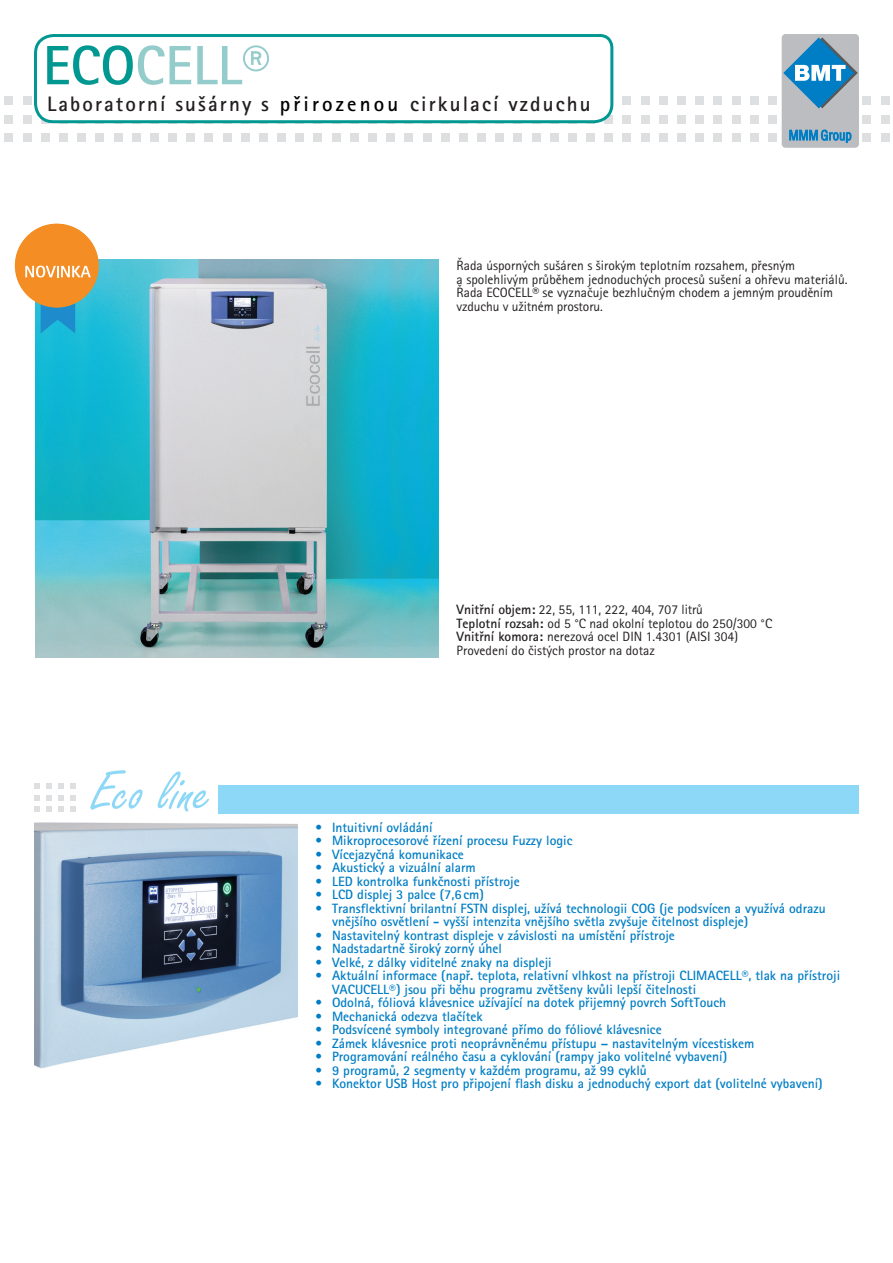
<style>
.page{position:relative;width:893px;height:1263px;background:#fff}
.page>*{position:absolute;margin:0;border:0;box-sizing:border-box;transform-origin:0 0}
.t1{font:59.4px "Freestyle Script";color:#8dd7f7}
.t2{font:700 55.5px "Rotis Sans Serif Std";color:#94cccb}
.t3{font:700 21px "Rotis Sans Serif Std";letter-spacing:.1em;color:#231f20}
.t4{font:700 13.5px/13.5px "Rotis Sans Serif Std";color:#007ec5}
.t5{font:13.5px/13.5px "Rotis Sans Serif Std";color:#231f20}
.s1{color:#009891}
.s2{color:#000}
.s3{font-weight:700}
</style>
<div class="page">
<img style="left:35px;top:260px;width:404px;height:397px">
<div style="left:5px;top:96px;width:8px;height:9px;background:#dedfe0"></div>
<div style="left:5px;top:115px;width:8px;height:8px;background:#dedfe0"></div>
<div style="left:5px;top:133px;width:8px;height:9px;background:#dedfe0"></div>
<div style="left:23px;top:96px;width:9px;height:9px;background:#dedfe0"></div>
<div style="left:23px;top:115px;width:9px;height:8px;background:#dedfe0"></div>
<div style="left:23px;top:133px;width:9px;height:9px;background:#dedfe0"></div>
<div style="left:41px;top:133px;width:9px;height:9px;background:#dedfe0"></div>
<div style="left:59px;top:133px;width:9px;height:9px;background:#dedfe0"></div>
<div style="left:77px;top:133px;width:9px;height:9px;background:#dedfe0"></div>
<div style="left:95px;top:133px;width:9px;height:9px;background:#dedfe0"></div>
<div style="left:114px;top:133px;width:8px;height:9px;background:#dedfe0"></div>
<div style="left:132px;top:133px;width:9px;height:9px;background:#dedfe0"></div>
<div style="left:150px;top:133px;width:9px;height:9px;background:#dedfe0"></div>
<div style="left:168px;top:133px;width:9px;height:9px;background:#dedfe0"></div>
<div style="left:186px;top:133px;width:9px;height:9px;background:#dedfe0"></div>
<div style="left:204px;top:133px;width:9px;height:9px;background:#dedfe0"></div>
<div style="left:223px;top:133px;width:9px;height:9px;background:#dedfe0"></div>
<div style="left:241px;top:133px;width:9px;height:9px;background:#dedfe0"></div>
<div style="left:259px;top:133px;width:9px;height:9px;background:#dedfe0"></div>
<div style="left:277px;top:133px;width:9px;height:9px;background:#dedfe0"></div>
<div style="left:295px;top:133px;width:9px;height:9px;background:#dedfe0"></div>
<div style="left:313px;top:133px;width:9px;height:9px;background:#dedfe0"></div>
<div style="left:332px;top:133px;width:9px;height:9px;background:#dedfe0"></div>
<div style="left:350px;top:133px;width:9px;height:9px;background:#dedfe0"></div>
<div style="left:368px;top:133px;width:9px;height:9px;background:#dedfe0"></div>
<div style="left:386px;top:133px;width:9px;height:9px;background:#dedfe0"></div>
<div style="left:404px;top:133px;width:9px;height:9px;background:#dedfe0"></div>
<div style="left:423px;top:133px;width:8px;height:9px;background:#dedfe0"></div>
<div style="left:441px;top:133px;width:9px;height:9px;background:#dedfe0"></div>
<div style="left:459px;top:133px;width:9px;height:9px;background:#dedfe0"></div>
<div style="left:477px;top:133px;width:9px;height:9px;background:#dedfe0"></div>
<div style="left:495px;top:133px;width:9px;height:9px;background:#dedfe0"></div>
<div style="left:513px;top:133px;width:9px;height:9px;background:#dedfe0"></div>
<div style="left:532px;top:133px;width:9px;height:9px;background:#dedfe0"></div>
<div style="left:550px;top:133px;width:9px;height:9px;background:#dedfe0"></div>
<div style="left:568px;top:133px;width:9px;height:9px;background:#dedfe0"></div>
<div style="left:586px;top:133px;width:9px;height:9px;background:#dedfe0"></div>
<div style="left:604px;top:133px;width:9px;height:9px;background:#dedfe0"></div>
<div style="left:622px;top:96px;width:9px;height:9px;background:#dedfe0"></div>
<div style="left:622px;top:115px;width:9px;height:8px;background:#dedfe0"></div>
<div style="left:622px;top:133px;width:9px;height:9px;background:#dedfe0"></div>
<div style="left:641px;top:96px;width:9px;height:9px;background:#dedfe0"></div>
<div style="left:641px;top:115px;width:9px;height:8px;background:#dedfe0"></div>
<div style="left:641px;top:133px;width:9px;height:9px;background:#dedfe0"></div>
<div style="left:659px;top:96px;width:9px;height:9px;background:#dedfe0"></div>
<div style="left:659px;top:115px;width:9px;height:8px;background:#dedfe0"></div>
<div style="left:659px;top:133px;width:9px;height:9px;background:#dedfe0"></div>
<div style="left:677px;top:96px;width:9px;height:9px;background:#dedfe0"></div>
<div style="left:677px;top:115px;width:9px;height:8px;background:#dedfe0"></div>
<div style="left:677px;top:133px;width:9px;height:9px;background:#dedfe0"></div>
<div style="left:695px;top:96px;width:9px;height:9px;background:#dedfe0"></div>
<div style="left:695px;top:115px;width:9px;height:8px;background:#dedfe0"></div>
<div style="left:695px;top:133px;width:9px;height:9px;background:#dedfe0"></div>
<div style="left:713px;top:96px;width:9px;height:9px;background:#dedfe0"></div>
<div style="left:713px;top:115px;width:9px;height:8px;background:#dedfe0"></div>
<div style="left:713px;top:133px;width:9px;height:9px;background:#dedfe0"></div>
<div style="left:732px;top:96px;width:8px;height:9px;background:#dedfe0"></div>
<div style="left:732px;top:115px;width:8px;height:8px;background:#dedfe0"></div>
<div style="left:732px;top:133px;width:8px;height:9px;background:#dedfe0"></div>
<div style="left:750px;top:96px;width:9px;height:9px;background:#dedfe0"></div>
<div style="left:750px;top:115px;width:9px;height:8px;background:#dedfe0"></div>
<div style="left:750px;top:133px;width:9px;height:9px;background:#dedfe0"></div>
<div style="left:768px;top:96px;width:9px;height:9px;background:#dedfe0"></div>
<div style="left:768px;top:115px;width:9px;height:8px;background:#dedfe0"></div>
<div style="left:768px;top:133px;width:9px;height:9px;background:#dedfe0"></div>
<div style="left:862px;top:96px;width:9px;height:9px;background:#dedfe0"></div>
<div style="left:862px;top:115px;width:9px;height:8px;background:#dedfe0"></div>
<div style="left:862px;top:133px;width:9px;height:9px;background:#dedfe0"></div>
<div style="left:881px;top:96px;width:8px;height:9px;background:#dedfe0"></div>
<div style="left:881px;top:115px;width:8px;height:8px;background:#dedfe0"></div>
<div style="left:881px;top:133px;width:8px;height:9px;background:#dedfe0"></div>
<div style="left:782px;top:34px;width:77px;height:114px;background:#bcbdc0;border-radius:4px"></div>
<svg style="left:789px;top:129px;width:62px;height:14px"></svg>
<svg style="left:784px;top:38px;width:73px;height:70px"></svg>
<img style="left:34px;top:822px;width:263px;height:246px">
<svg style="left:41px;top:304px;width:34px;height:29px"></svg>
<div style="left:15px;top:224px;width:84px;height:84px;background:#f48d23;border-radius:50%"></div>
<svg style="left:25px;top:266px;width:66px;height:11px"></svg>
<div style="left:218px;top:785px;width:641px;height:29px;background:#8dd7f7"></div>
<svg style="left:35px;top:783px;width:5px;height:6px"></svg>
<svg style="left:35px;top:795px;width:5px;height:5px"></svg>
<svg style="left:35px;top:806px;width:5px;height:6px"></svg>
<svg style="left:46px;top:783px;width:6px;height:6px"></svg>
<svg style="left:46px;top:795px;width:6px;height:5px"></svg>
<svg style="left:46px;top:806px;width:6px;height:6px"></svg>
<svg style="left:58px;top:783px;width:6px;height:6px"></svg>
<svg style="left:58px;top:795px;width:6px;height:5px"></svg>
<svg style="left:58px;top:806px;width:6px;height:6px"></svg>
<svg style="left:70px;top:783px;width:5px;height:6px"></svg>
<svg style="left:70px;top:795px;width:5px;height:5px"></svg>
<svg style="left:70px;top:806px;width:5px;height:6px"></svg>
<svg style="left:34px;top:34px;width:580px;height:90px"></svg>
<h2 class="t2" style="left:43px;top:30px;width:229px"><span class="s1">ECO</span>CELL®</h2>
<h3 class="t3" style="left:47px;top:91px;width:545px">Laboratorní sušárny s <span class="s2">přirozenou</span> cirkulací vzduchu</h3>
<p class="t5" style="left:457px;top:259px;width:392px">Řada úsporných sušáren s širokým teplotním rozsahem, přesným<br>a spolehlivým průběhem jednoduchých procesů sušení a ohřevu materiálů.<br>Řada ECOCELL® se vyznačuje bezhlučným chodem a jemným prouděním vzduchu v užitném prostoru.</p>
<h1 class="t1" style="left:91px;top:760px;width:122px">Eco line</h1>
<p class="t5" style="left:457px;top:603px;width:317px"><span class="s3">Vnitřní objem:</span> 22, 55, 111, 222, 404, 707 litrů<br><span class="s3">Teplotní rozsah:</span> od 5 °C nad okolní teplotou do 250/300 °C <span class="s3">Vnitřní komora:</span> nerezová ocel DIN 1.4301 (AISI 304)<br>Provedení do čistých prostor na dotaz</p>
<p class="t4" style="left:315px;top:820px;width:119px">• Intuitivní ovládání</p>
<p class="t4" style="left:315px;top:834px;width:259px">• Mikroprocesorové řízení procesu Fuzzy logic</p>
<p class="t4" style="left:315px;top:847px;width:150px">• Vícejazyčná komunikace</p>
<p class="t4" style="left:315px;top:861px;width:162px">• Akustický a vizuální alarm</p>
<p class="t4" style="left:315px;top:874px;width:206px">• LED kontrolka funkčnosti přístroje</p>
<p class="t4" style="left:315px;top:888px;width:170px">• LCD displej 3 palce (7,6cm)</p>
<p class="t4" style="left:332px;top:901px;width:495px;text-indent:-17px">• Transflektivní brilantní FSTN displej, užívá technologii COG (je podsvícen a využívá odrazu vnějšího osvětlení - vyšší intenzita vnějšího světla zvyšuje čitelnost displeje)</p>
<p class="t4" style="left:315px;top:928px;width:361px">• Nastavitelný kontrast displeje v závislosti na umístění přístroje</p>
<p class="t4" style="left:315px;top:942px;width:188px">• Nadstadartně široký zorný úhel</p>
<p class="t4" style="left:315px;top:955px;width:238px">• Velké, z dálky viditelné znaky na displeji</p>
<p class="t4" style="left:332px;top:969px;width:510px;text-indent:-17px">• Aktuální informace (např. teplota, relativní vlhkost na přístroji CLIMACELL®, tlak na přístroji<br>VACUCELL®) jsou při běhu programu zvětšeny kvůli lepší čitelnosti</p>
<p class="t4" style="left:315px;top:996px;width:413px">• Odolná, fóliová klávesnice užívající na dotek přijemný povrch SoftTouch</p>
<p class="t4" style="left:315px;top:1009px;width:169px">• Mechanická odezva tlačítek</p>
<p class="t4" style="left:315px;top:1023px;width:348px">• Podsvícené symboly integrované přímo do fóliové klávesnice</p>
<p class="t4" style="left:315px;top:1036px;width:441px">• Zámek klávesnice proti neoprávněnému přístupu – nastavitelným vícestiskem</p>
<p class="t4" style="left:315px;top:1050px;width:414px">• Programování reálného času a cyklování (rampy jako volitelné vybavení)</p>
<p class="t4" style="left:315px;top:1063px;width:333px">• 9 programů, 2 segmenty v každém programu, až 99 cyklů</p>
<p class="t4" style="left:315px;top:1077px;width:509px">• Konektor USB Host pro připojení flash disku a jednoduchý export dat (volitelné vybavení)</p>
</div>
